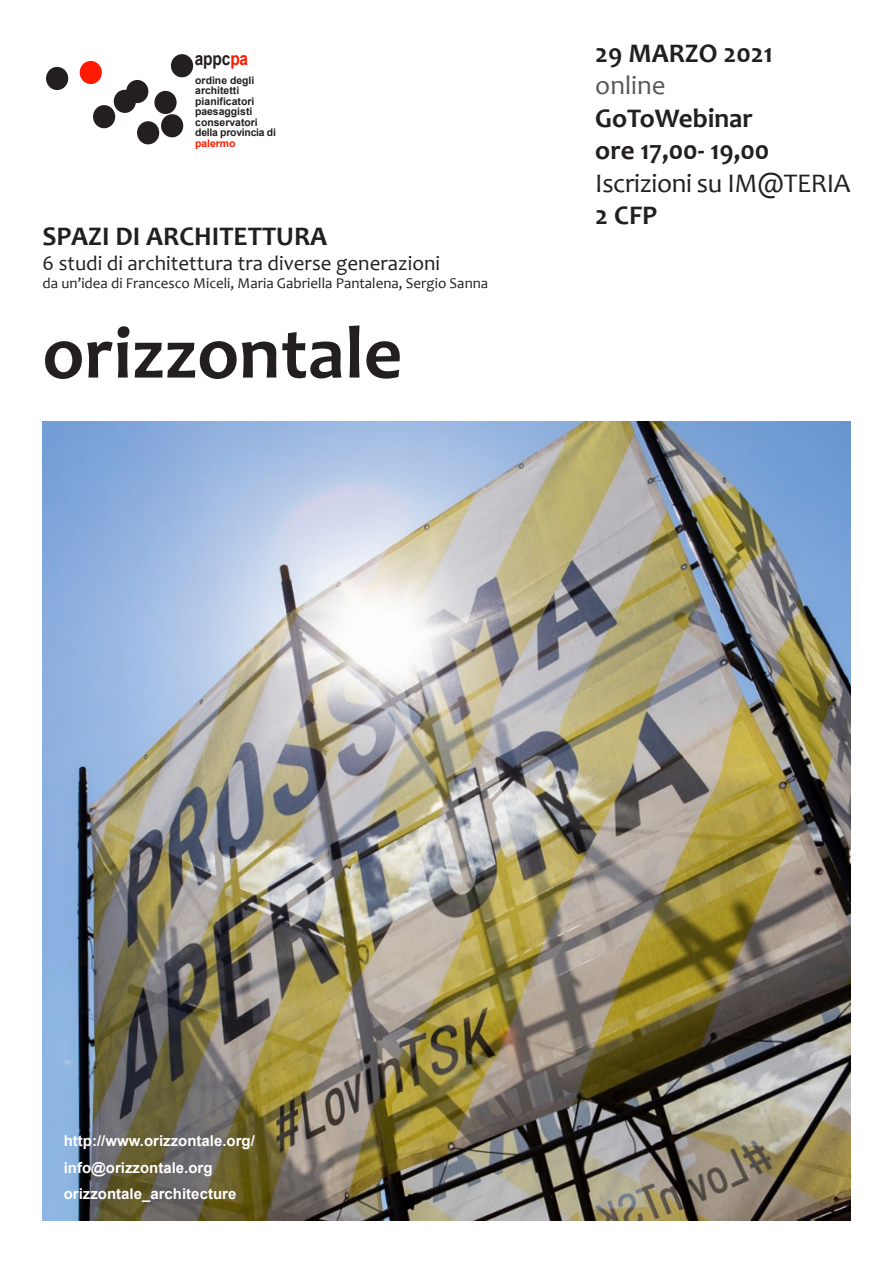
<style>
.page{position:relative;width:893px;height:1263px;background:#fff}
.page>*{position:absolute;margin:0;border:0;box-sizing:border-box;transform-origin:0 0}
.t1{font:700 75px "Candara";color:#231f20}
.t2{font:700 27px "Candara";color:#231f20}
.t3{font:27px "Candara";letter-spacing:-.015em;color:#231f20}
.t4{font:27px "Candara";color:#57585a}
.t5{font:21px "Candara";color:#231f20}
.t6{font:700 18.15px "Arial";letter-spacing:-.005em;color:#231f20;scale:.86 1}
.t7{font:700 15px "Arial";color:#fff}
.t8{font:15px "Candara";color:#231f20}
.t9{font:700 10.5px/10.5px "Arial";color:#231f20}
.s1{color:#ff1a00}
</style>
<div class="page">
<img style="left:43px;top:421px;width:807px;height:799px">
<div style="left:47px;top:68px;width:20px;height:21px;background:#231f20;border-radius:50%"></div>
<div style="left:46px;top:67px;width:22px;height:23px;border:2px solid #231f20;border-radius:50%"></div>
<div style="left:94px;top:106px;width:20px;height:21px;background:#231f20;border-radius:50%"></div>
<div style="left:93px;top:105px;width:22px;height:23px;border:2px solid #231f20;border-radius:50%"></div>
<div style="left:138px;top:122px;width:20px;height:22px;background:#231f20;border-radius:50%"></div>
<div style="left:137px;top:121px;width:22px;height:23px;border:2px solid #231f20;border-radius:50%"></div>
<div style="left:162px;top:115px;width:20px;height:22px;background:#231f20;border-radius:50%"></div>
<div style="left:161px;top:114px;width:22px;height:23px;border:2px solid #231f20;border-radius:50%"></div>
<div style="left:155px;top:92px;width:21px;height:21px;background:#231f20;border-radius:50%"></div>
<div style="left:154px;top:91px;width:23px;height:23px;border:2px solid #231f20;border-radius:50%"></div>
<div style="left:172px;top:55px;width:20px;height:21px;background:#231f20;border-radius:50%"></div>
<div style="left:171px;top:54px;width:22px;height:23px;border:2px solid #231f20;border-radius:50%"></div>
<div style="left:115px;top:91px;width:20px;height:21px;background:#231f20;border-radius:50%"></div>
<div style="left:114px;top:90px;width:22px;height:23px;border:2px solid #231f20;border-radius:50%"></div>
<div style="left:127px;top:81px;width:21px;height:21px;background:#231f20;border-radius:50%"></div>
<div style="left:126px;top:80px;width:22px;height:23px;border:2px solid #231f20;border-radius:50%"></div>
<div style="left:81px;top:62px;width:20px;height:21px;background:#ff1a00;border-radius:50%"></div>
<div style="left:80px;top:61px;width:22px;height:23px;border:2px solid #ff1a00;border-radius:50%"></div>
<p class="t6" style="left:195px;top:46px;width:64px">appc<span class="s1">pa</span></p>
<p class="t9" style="left:195px;top:75px;width:82px">ordine degli architetti pianificatori paesaggisti conservatori della provincia di <span class="s1">palermo</span></p>
<p class="t2" style="left:43px;top:219px;width:286px">SPAZI DI ARCHITETTURA</p>
<p class="t5" style="left:43px;top:250px;width:399px">6 studi di architettura tra diverse generazioni</p>
<p class="t8" style="left:43px;top:274px;width:447px">da un’idea di Francesco Miceli, Maria Gabriella Pantalena, Sergio Sanna</p>
<p class="t1" style="left:43px;top:306px;width:361px">orizzontale</p>
<p class="t2" style="left:595px;top:36px;width:179px">29 MARZO 2021</p>
<p class="t4" style="left:595px;top:69px;width:72px">online</p>
<p class="t2" style="left:595px;top:101px;width:159px">GoToWebinar</p>
<p class="t2" style="left:595px;top:134px;width:175px">ore 17,00- 19,00</p>
<p class="t3" style="left:595px;top:166px;width:257px">Iscrizioni su IM@TERIA</p>
<p class="t2" style="left:595px;top:198px;width:63px">2 CFP</p>
<p class="t7" style="left:64px;top:1131px;width:193px">http://www.orizzontale.org/</p>
<p class="t7" style="left:64px;top:1157px;width:150px">info@orizzontale.org</p>
<p class="t7" style="left:64px;top:1184px;width:174px">orizzontale_architecture</p>
</div>
